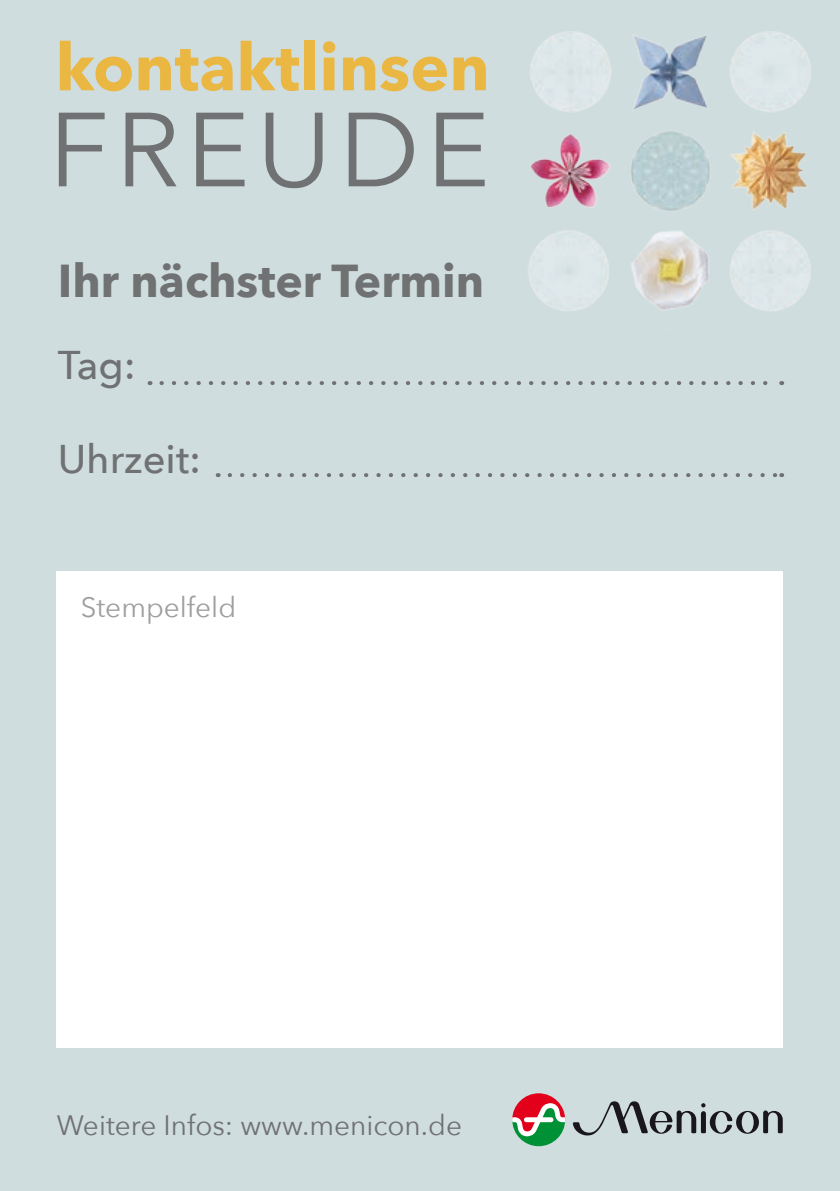
<style>
.page{position:relative;width:840px;height:1191px;background:#fff}
.page>*{position:absolute;margin:0;border:0;box-sizing:border-box;transform-origin:0 0}
.t1{font:104px "Avenir Next";letter-spacing:.06em;color:#707173}
.t2{font:700 65.6px "Avenir Next";color:#eab743}
.t3{font:700 46px "Avenir Next";color:#707173}
.t4{font:500 40px "Avenir Next";color:#707173}
.t5{font:28px "Avenir Next";color:#707173}
.t6{font:28px "Avenir Next";color:#9d9ea0}
</style>
<div class="page">
<div style="left:0;top:0;width:839px;height:1191px;background:#cfddde"></div>
<svg style="left:512px;top:1093px;width:53px;height:53px"></svg>
<svg style="left:572px;top:1101px;width:210px;height:35px"></svg>
<img style="left:528px;top:31px;width:283px;height:280px">
<svg style="left:161px;top:381px;width:607px;height:4px"></svg>
<svg style="left:229px;top:473px;width:545px;height:4px"></svg>
<div style="left:57px;top:571px;width:725px;height:477px;background:#fff"></div>
<h2 class="t2" style="left:56px;top:10px;width:435px">kontaktlinsen</h2>
<h1 class="t1" style="left:49px;top:62px;width:442px">FREUDE</h1>
<h3 class="t3" style="left:58px;top:241px;width:427px">Ihr nächster Termin</h3>
<h3 class="t4" style="left:58px;top:331px;width:79px">Tag:</h3>
<h3 class="t4" style="left:58px;top:425px;width:145px">Uhrzeit:</h3>
<p class="t6" style="left:81px;top:583px;width:157px">Stempelfeld</p>
<p class="t5" style="left:57px;top:1101px;width:406px">Weitere Infos: www.menicon.de</p>
</div>
